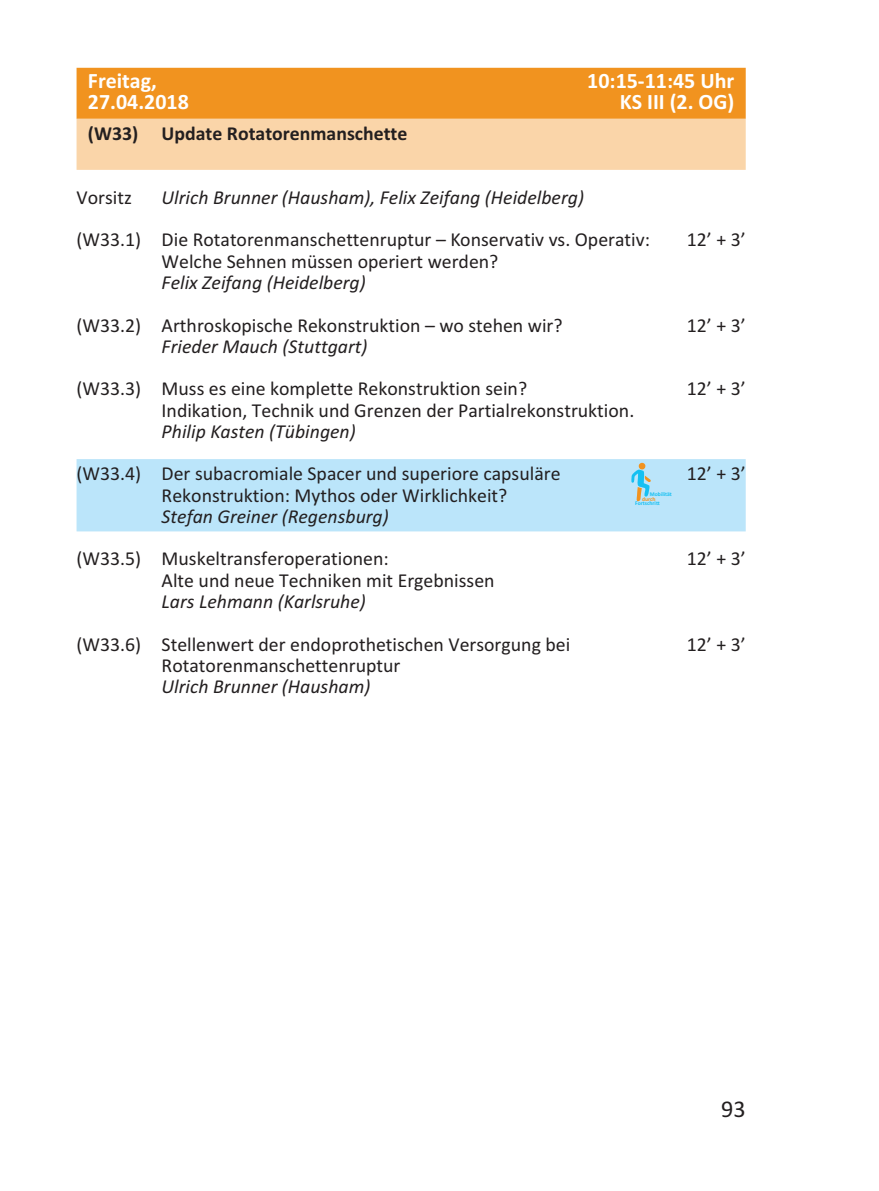
<style>
.page{position:relative;width:879px;height:1191px;background:#fff}
.page>*{position:absolute;margin:0;border:0;box-sizing:border-box;transform-origin:0 0}
.t1{font:24.2px "Calibri";color:#231f20}
.t2{font:700 22px "Calibri";color:#fff}
.t3{font:19.8px "Calibri";color:#231f20}
.t4{font:italic 19.8px "Calibri";color:#231f20}
.t5{font:700 19.8px "Calibri";color:#231f20}
.t6{font:700 5.6px "Calibri";color:#15c0f2}
.t7{font:700 5.6px "Calibri";color:#f1931f}
</style>
<div class="page">
<div style="left:77px;top:68px;width:669px;height:51px;background:#f1931f"></div>
<div style="left:77px;top:119px;width:669px;height:51px;background:#fad5a9"></div>
<div style="left:77px;top:459px;width:669px;height:72px;background:#bbe5fa"></div>
<svg style="left:631px;top:462px;width:20px;height:39px"></svg>
<p class="t2" style="left:88px;top:67px;width:70px">Freitag,</p>
<p class="t2" style="left:587px;top:67px;width:149px">10:15-11:45 Uhr</p>
<p class="t2" style="left:88px;top:88px;width:102px">27.04.2018</p>
<p class="t2" style="left:620px;top:88px;width:116px">KS III (2. OG)</p>
<p class="t5" style="left:88px;top:122px;width:321px">(W33) Update Rotatorenmanschette</p>
<p class="t3" style="left:77px;top:185px;width:57px">Vorsitz</p>
<p class="t4" style="left:162px;top:185px;width:424px">Ulrich Brunner (Hausham), Felix Zeifang (Heidelberg)</p>
<p class="t3" style="left:77px;top:228px;width:575px">(W33.1) Die Rotatorenmanschettenruptur – Konservativ vs. Operativ:</p>
<p class="t3" style="left:687px;top:228px;width:60px">12’ + 3’</p>
<p class="t3" style="left:162px;top:249px;width:338px">Welche Sehnen müssen operiert werden?</p>
<p class="t4" style="left:162px;top:270px;width:206px">Felix Zeifang (Heidelberg)</p>
<p class="t3" style="left:77px;top:313px;width:487px">(W33.2) Arthroskopische Rekonstruktion – wo stehen wir?</p>
<p class="t3" style="left:687px;top:313px;width:60px">12’ + 3’</p>
<p class="t4" style="left:162px;top:334px;width:207px">Frieder Mauch (Stuttgart)</p>
<p class="t3" style="left:77px;top:377px;width:452px">(W33.3) Muss es eine komplette Rekonstruktion sein?</p>
<p class="t3" style="left:687px;top:377px;width:60px">12’ + 3’</p>
<p class="t3" style="left:162px;top:398px;width:474px">Indikation, Technik und Grenzen der Partialrekonstruktion.</p>
<p class="t4" style="left:162px;top:419px;width:196px">Philip Kasten (Tübingen)</p>
<p class="t3" style="left:77px;top:462px;width:485px">(W33.4) Der subacromiale Spacer und superiore capsuläre</p>
<p class="t3" style="left:687px;top:462px;width:60px">12’ + 3’</p>
<p class="t3" style="left:162px;top:483px;width:347px">Rekonstruktion: Mythos oder Wirklichkeit?</p>
<p class="t4" style="left:162px;top:504px;width:229px">Stefan Greiner (Regensburg)</p>
<p class="t3" style="left:77px;top:547px;width:314px">(W33.5) Muskeltransferoperationen:</p>
<p class="t3" style="left:687px;top:547px;width:60px">12’ + 3’</p>
<p class="t3" style="left:162px;top:568px;width:334px">Alte und neue Techniken mit Ergebnissen</p>
<p class="t4" style="left:162px;top:589px;width:206px">Lars Lehmann (Karlsruhe)</p>
<p class="t3" style="left:77px;top:632px;width:495px">(W33.6) Stellenwert der endoprothetischen Versorgung bei</p>
<p class="t3" style="left:687px;top:632px;width:60px">12’ + 3’</p>
<p class="t3" style="left:162px;top:653px;width:240px">Rotatorenmanschettenruptur</p>
<p class="t4" style="left:162px;top:674px;width:210px">Ulrich Brunner (Hausham)</p>
<p class="t6" style="left:650px;top:491px;width:23px">Mobilität</p>
<p class="t7" style="left:642px;top:495px;width:15px">durch</p>
<p class="t6" style="left:635px;top:500px;width:26px">Fortschritt</p>
<p class="t1" style="left:721px;top:1094px;width:26px">93</p>
</div>
